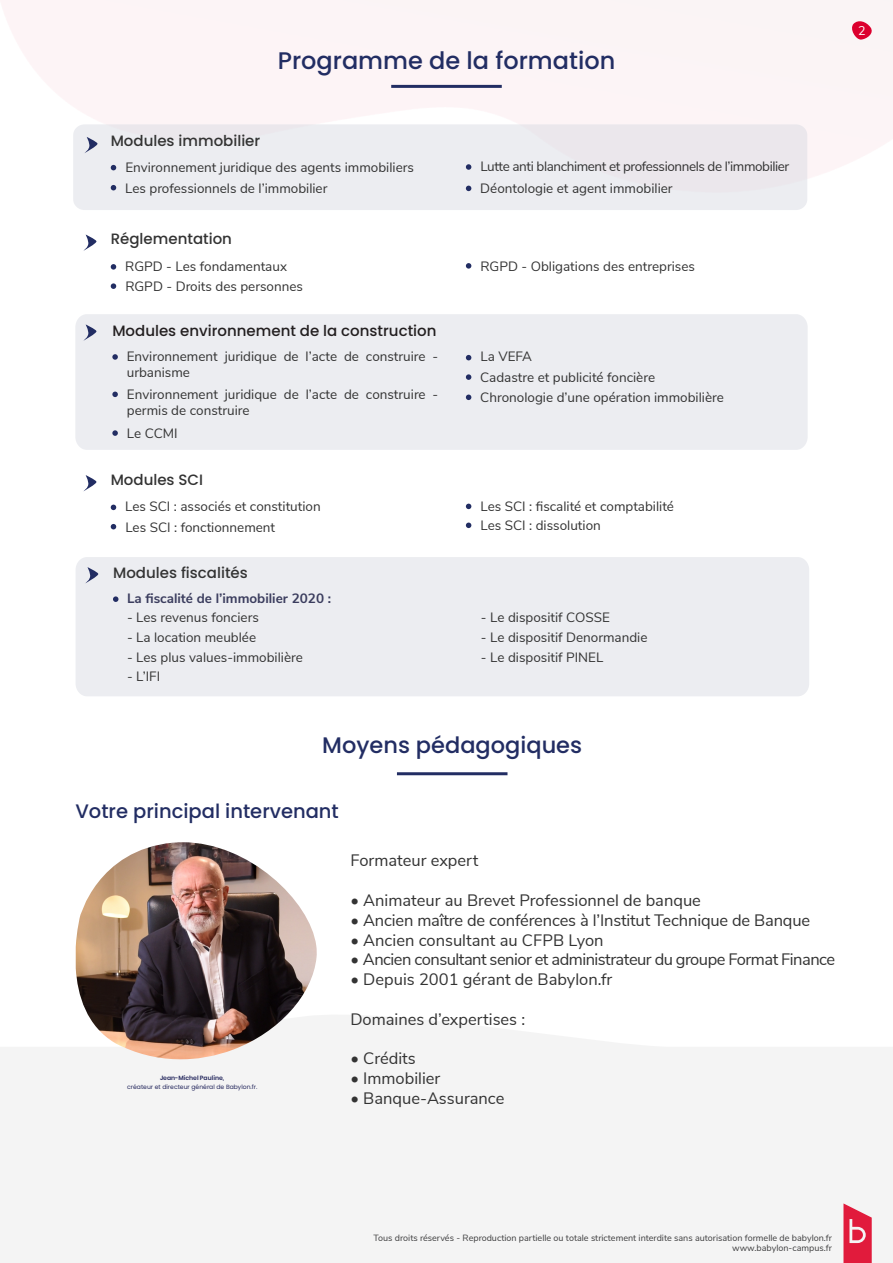
<style>
.page{position:relative;width:893px;height:1263px;background:#fff}
.page>*{position:absolute;margin:0;border:0;box-sizing:border-box;transform-origin:0 0}
.t1{font:500 24px "Poppins";color:#222d63}
.t2{font:500 22.5px "Poppins";color:#222d63}
.t3{font:500 19.5px "Poppins";color:#222d63}
.t4{font:16.5px "Nunito Sans";color:#333}
.t5{font:16.5px "Nunito Sans";letter-spacing:-.03em;color:#333}
.t6{font:500 15px "Poppins";color:#333}
.t7{font:500 15px "Poppins";color:#231f20}
.t8{font:13.5px/16.2px "Nunito Sans";color:#333}
.t9{font:13.5px "Nunito Sans";letter-spacing:-.03em;color:#333}
.t10{font:700 13.5px "Nunito Sans";color:#3b3d5e}
.t11{font:12.6px "Nunito Sans";color:#fff}
.t12{font:9px/10.8px "Nunito Sans";color:#3e3e3f;text-align:right}
.t13{font:6.15px "Poppins";color:#26295e}
.t14{font:600 6.15px "Poppins";color:#26295e}
</style>
<div class="page">
<div style="left:0;top:1015px;width:893px;height:248px;background:#f4f4f4"></div>
<svg style="left:843px;top:1203px;width:29px;height:60px"></svg>
<svg style="left:849px;top:19px;width:26px;height:21px"></svg>
<div style="left:73px;top:124px;width:734px;height:86px;background:#ecedf1;border-radius:11px"></div>
<div style="left:75px;top:314px;width:733px;height:136px;background:#ecedf1"></div>
<div style="left:76px;top:557px;width:733px;height:139px;background:#ecedf1;border-radius:12px"></div>
<svg style="left:85px;top:137px;width:13px;height:16px"></svg>
<svg style="left:83px;top:234px;width:14px;height:17px"></svg>
<svg style="left:83px;top:475px;width:14px;height:17px"></svg>
<svg style="left:83px;top:324px;width:14px;height:17px"></svg>
<svg style="left:85px;top:567px;width:14px;height:17px"></svg>
<svg style="left:466px;top:186px;width:5px;height:5px"></svg>
<svg style="left:111px;top:264px;width:5px;height:6px"></svg>
<svg style="left:111px;top:505px;width:5px;height:5px"></svg>
<svg style="left:466px;top:263px;width:5px;height:6px"></svg>
<svg style="left:466px;top:504px;width:5px;height:5px"></svg>
<svg style="left:466px;top:523px;width:5px;height:5px"></svg>
<svg style="left:111px;top:283px;width:5px;height:6px"></svg>
<svg style="left:111px;top:524px;width:5px;height:5px"></svg>
<svg style="left:111px;top:165px;width:5px;height:5px"></svg>
<svg style="left:111px;top:185px;width:5px;height:5px"></svg>
<svg style="left:466px;top:164px;width:5px;height:6px"></svg>
<svg style="left:112px;top:354px;width:6px;height:6px"></svg>
<svg style="left:112px;top:392px;width:6px;height:5px"></svg>
<svg style="left:112px;top:430px;width:6px;height:6px"></svg>
<svg style="left:466px;top:355px;width:5px;height:5px"></svg>
<svg style="left:466px;top:374px;width:5px;height:6px"></svg>
<svg style="left:466px;top:395px;width:5px;height:5px"></svg>
<hr style="left:391px;top:85px;width:111px;height:3px;background:#222d63">
<svg style="left:113px;top:596px;width:5px;height:6px"></svg>
<hr style="left:397px;top:772px;width:110px;height:3px;background:#222d63">
<img style="left:76px;top:842px;width:241px;height:218px">
<h1 class="t1" style="left:278px;top:46px;width:339px">Programme de la formation</h1>
<p class="t6" style="left:111px;top:132px;width:151px">Modules immobilier</p>
<p class="t8" style="left:125px;top:156px;width:290px;line-height:20.7px">Environnement juridique des agents immobiliers<br>Les professionnels de l’immobilier</p>
<p class="t9" style="left:480px;top:157px;width:310px">Lutte anti blanchiment et professionnels de l’immobilier</p>
<p class="t8" style="left:480px;top:179px;width:194px">Déontologie et agent immobilier</p>
<p class="t6" style="left:111px;top:230px;width:123px">Réglementation</p>
<p class="t8" style="left:125px;top:257px;width:163px">RGPD - Les fondamentaux</p>
<p class="t8" style="left:125px;top:278px;width:179px">RGPD - Droits des personnes</p>
<p class="t7" style="left:112px;top:322px;width:326px">Modules environnement de la construction</p>
<p class="t8" style="left:127px;top:347px;width:313px">Environnement juridique de l’acte de construire - urbanisme</p>
<p class="t8" style="left:127px;top:385px;width:313px">Environnement juridique de l’acte de construire - permis de construire</p>
<p class="t8" style="left:127px;top:424px;width:52px">Le CCMI</p>
<p class="t6" style="left:111px;top:471px;width:94px">Modules SCI</p>
<p class="t8" style="left:125px;top:498px;width:197px">Les SCI : associés et constitution</p>
<p class="t8" style="left:125px;top:518px;width:151px">Les SCI : fonctionnement</p>
<p class="t6" style="left:113px;top:564px;width:136px">Modules fiscalités</p>
<p class="t10" style="left:127px;top:588px;width:206px">La fiscalité de l’immobilier 2020 :</p>
<p class="t8" style="left:480px;top:257px;width:216px">RGPD - Obligations des entreprises</p>
<p class="t8" style="left:480px;top:345px;width:245px;line-height:20.4px">La VEFA<br>Cadastre et publicité foncière<br>Chronologie d’une opération immobilière</p>
<p class="t8" style="left:480px;top:496px;width:195px;line-height:18.9px">Les SCI : fiscalité et comptabilité<br>Les SCI : dissolution</p>
<p class="t8" style="left:127px;top:609px;width:133px">- Les revenus fonciers</p>
<p class="t8" style="left:481px;top:609px;width:130px">- Le dispositif COSSE</p>
<p class="t8" style="left:127px;top:628px;width:131px">- La location meublée</p>
<p class="t8" style="left:481px;top:628px;width:168px">- Le dispositif Denormandie</p>
<p class="t8" style="left:127px;top:648px;width:177px">- Les plus values-immobilière</p>
<p class="t8" style="left:481px;top:648px;width:124px">- Le dispositif PINEL</p>
<p class="t8" style="left:127px;top:668px;width:35px">- L’IFI</p>
<h2 class="t2" style="left:322px;top:732px;width:261px">Moyens pédagogiques</h2>
<h3 class="t3" style="left:75px;top:799px;width:265px">Votre principal intervenant</h3>
<p class="t14" style="left:160px;top:1074px;width:65px">Jean-Michel Pauline,</p>
<p class="t13" style="left:127px;top:1083px;width:132px">créateur et directeur général de Babylon.fr.</p>
<p class="t4" style="left:350px;top:848px;width:129px">Formateur expert</p>
<p class="t4" style="left:350px;top:888px;width:352px">• Animateur au Brevet Professionnel de banque</p>
<p class="t4" style="left:350px;top:908px;width:461px">• Ancien maître de conférences à l’Institut Technique de Banque</p>
<p class="t4" style="left:350px;top:928px;width:255px">• Ancien consultant au CFPB Lyon</p>
<p class="t5" style="left:350px;top:947px;width:486px">• Ancien consultant senior et administrateur du groupe Format Finance</p>
<p class="t4" style="left:350px;top:967px;width:264px">• Depuis 2001 gérant de Babylon.fr</p>
<p class="t4" style="left:350px;top:1007px;width:176px">Domaines d’expertises :</p>
<p class="t4" style="left:350px;top:1046px;width:67px">• Crédits</p>
<p class="t4" style="left:350px;top:1066px;width:92px">• Immobilier</p>
<p class="t4" style="left:350px;top:1086px;width:156px">• Banque-Assurance</p>
<p class="t11" style="left:858px;top:21px;width:9px">2</p>
<p class="t12" style="left:374px;top:1231px;width:460px">Tous droits réservés - Reproduction partielle ou totale strictement interdite sans autorisation formelle de babylon.fr www.babylon-campus.fr</p>
</div>
